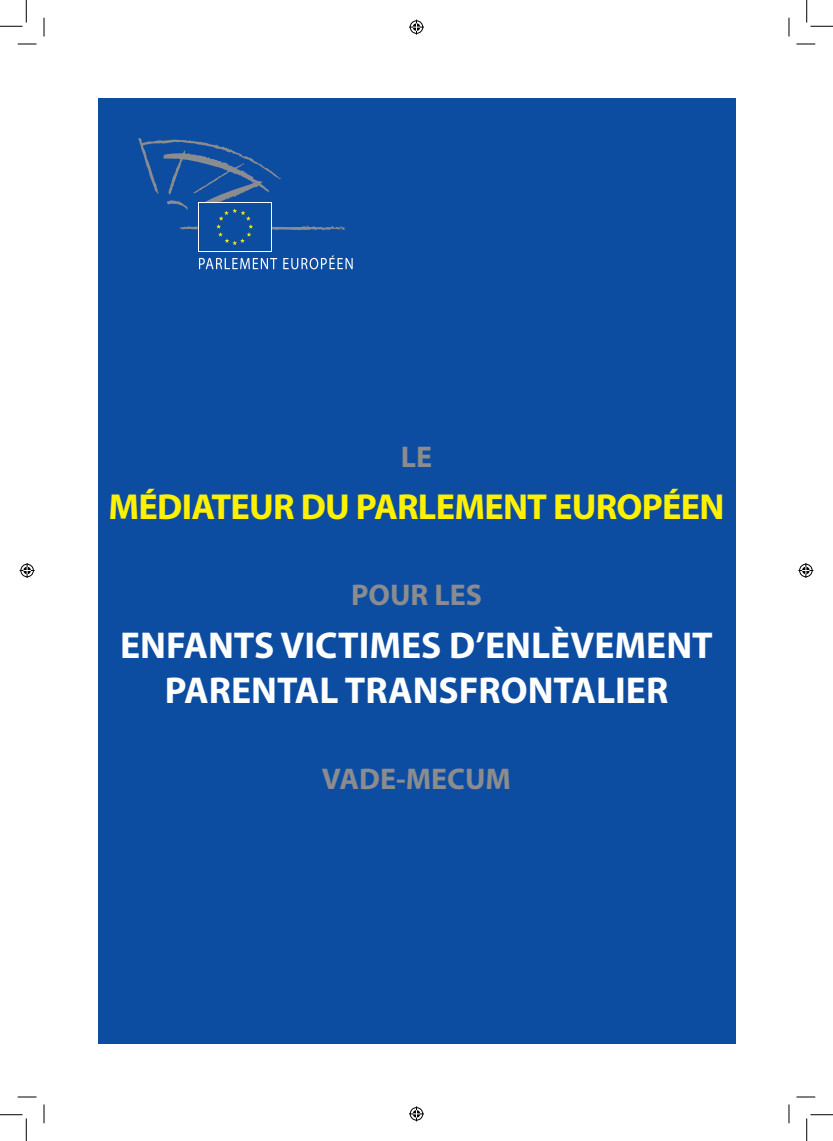
<style>
.page{position:relative;width:833px;height:1141px;background:#fff}
.page>*{position:absolute;margin:0;border:0;box-sizing:border-box;transform-origin:0 0}
.t1{font:700 37.5px/45px "Myriad Pro";color:#fff;text-align:center}
.t2{font:700 36.25px "Myriad Pro";letter-spacing:-.02em;color:#fff101}
.t3{font:700 30px "Myriad Pro";color:#8a8c8f}
</style>
<div class="page">
<div style="left:98px;top:98px;width:636px;height:945px;background:#0d4da1"></div>
<svg style="left:199px;top:258px;width:78px;height:11px"></svg>
<svg style="left:283px;top:255px;width:69px;height:14px"></svg>
<svg style="left:138px;top:138px;width:207px;height:107px"></svg>
<svg style="left:18px;top:43px;width:18px;height:2px"></svg>
<svg style="left:796px;top:43px;width:18px;height:2px"></svg>
<svg style="left:18px;top:1096px;width:18px;height:1px"></svg>
<svg style="left:796px;top:1096px;width:18px;height:1px"></svg>
<svg style="left:43px;top:18px;width:2px;height:18px"></svg>
<svg style="left:43px;top:1104px;width:2px;height:19px"></svg>
<svg style="left:788px;top:18px;width:1px;height:18px"></svg>
<svg style="left:788px;top:1104px;width:1px;height:19px"></svg>
<svg style="left:0;top:0;width:27px;height:27px"></svg>
<svg style="left:0;top:1114px;width:27px;height:26px"></svg>
<svg style="left:806px;top:0;width:26px;height:27px"></svg>
<svg style="left:806px;top:1114px;width:26px;height:26px"></svg>
<svg style="left:409px;top:20px;width:15px;height:15px"></svg>
<svg style="left:409px;top:1106px;width:15px;height:15px"></svg>
<svg style="left:20px;top:563px;width:15px;height:15px"></svg>
<svg style="left:798px;top:563px;width:14px;height:15px"></svg>
<p class="t3" style="left:400px;top:437px;width:33px">LE</p>
<p class="t2" style="left:108px;top:483px;width:617px">MÉDIATEUR DU PARLEMENT EUROPÉEN</p>
<p class="t3" style="left:351px;top:575px;width:132px">POUR LES</p>
<p class="t1" style="left:120px;top:621px;width:593px">ENFANTS VICTIMES D’ENLÈVEMENT<br>PARENTAL TRANSFRONTALIER</p>
<p class="t3" style="left:322px;top:759px;width:190px">VADE-MECUM</p>
</div>
